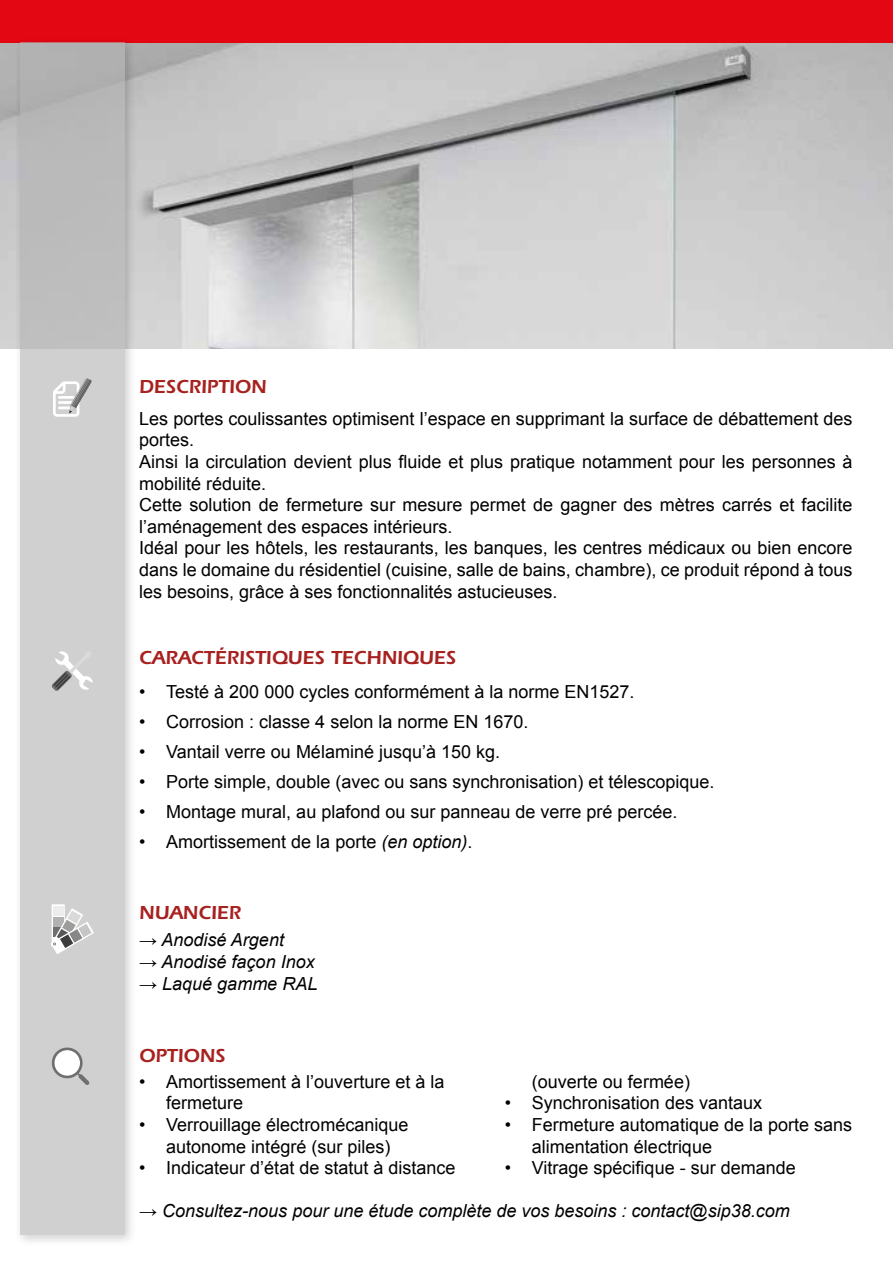
<style>
.page{position:relative;width:893px;height:1263px;background:#fff}
.page>*{position:absolute;margin:0;border:0;box-sizing:border-box;transform-origin:0 0}
.t1{font:600 19.5px "Itc Eras";color:#a7211f}
.t2{font:18px/21.6px "Arial";color:#000}
.t3{font:italic 18px "Arial";color:#000}
.s1{font-style:italic}
</style>
<div class="page">
<img style="left:0;top:43px;width:893px;height:306px">
<div style="left:0;top:0;width:893px;height:43px;background:#e30613"></div>
<div style="left:14px;top:37px;width:123px;height:1210px;background:#000;opacity:.3"></div>
<div style="left:20px;top:43px;width:105px;height:1192px;background:linear-gradient(to bottom,#bdbdbd,#d9d8d8)"></div>
<svg style="left:53px;top:378px;width:39px;height:39px"></svg>
<svg style="left:50px;top:1046px;width:40px;height:39px"></svg>
<svg style="left:51px;top:904px;width:43px;height:50px"></svg>
<svg style="left:52px;top:651px;width:41px;height:40px"></svg>
<p class="t1" style="left:139px;top:375px;width:129px">DESCRIPTION</p>
<p class="t2" style="left:139px;top:408px;width:715px">Les portes coulissantes optimisent l’espace en supprimant la surface de débattement des portes.<br>Ainsi la circulation devient plus fluide et plus pratique notamment pour les personnes à mobilité réduite.<br>Cette solution de fermeture sur mesure permet de gagner des mètres carrés et facilite l’aménagement des espaces intérieurs.<br>Idéal pour les hôtels, les restaurants, les banques, les centres médicaux ou bien encore dans le domaine du résidentiel (cuisine, salle de bains, chambre), ce produit répond à tous les besoins, grâce à ses fonctionnalités astucieuses.</p>
<p class="t1" style="left:139px;top:647px;width:318px">CARACTÉRISTIQUES TECHNIQUES</p>
<p class="t2" style="left:139px;top:681px;width:497px">• Testé à 200 000 cycles conformément à la norme EN1527.</p>
<p class="t2" style="left:139px;top:711px;width:391px">• Corrosion : classe 4 selon la norme EN 1670.</p>
<p class="t2" style="left:139px;top:741px;width:362px">• Vantail verre ou Mélaminé jusqu’à 150 kg.</p>
<p class="t2" style="left:139px;top:771px;width:577px">• Porte simple, double (avec ou sans synchronisation) et télescopique.</p>
<p class="t2" style="left:139px;top:801px;width:540px">• Montage mural, au plafond ou sur panneau de verre pré percée.</p>
<p class="t2" style="left:139px;top:831px;width:335px">• Amortissement de la porte <span class="s1">(en option)</span>.</p>
<p class="t1" style="left:139px;top:901px;width:103px">NUANCIER</p>
<p class="t3" style="left:139px;top:928px;width:146px">→ Anodisé Argent</p>
<p class="t3" style="left:139px;top:950px;width:177px">→ Anodisé façon Inox</p>
<p class="t3" style="left:139px;top:971px;width:180px">→ Laqué gamme RAL</p>
<p class="t1" style="left:139px;top:1044px;width:88px">OPTIONS</p>
<p class="t2" style="left:166px;top:1071px;width:280px;text-indent:-27px">• Amortissement à l’ouverture et à la fermeture</p>
<p class="t2" style="left:139px;top:1114px;width:271px;text-align:center">• Verrouillage électromécanique autonome intégré (sur piles)</p>
<p class="t2" style="left:139px;top:1157px;width:318px">• Indicateur d’état de statut à distance</p>
<p class="t2" style="left:532px;top:1071px;width:160px">(ouverte ou fermée)</p>
<p class="t2" style="left:505px;top:1092px;width:259px">• Synchronisation des vantaux</p>
<p class="t2" style="left:532px;top:1114px;width:322px;text-indent:-27px">• Fermeture automatique de la porte sans alimentation électrique</p>
<p class="t2" style="left:505px;top:1157px;width:292px">• Vitrage spécifique - sur demande</p>
<p class="t3" style="left:139px;top:1199px;width:652px">→ Consultez-nous pour une étude complète de vos besoins : contact@sip38.com</p>
</div>
